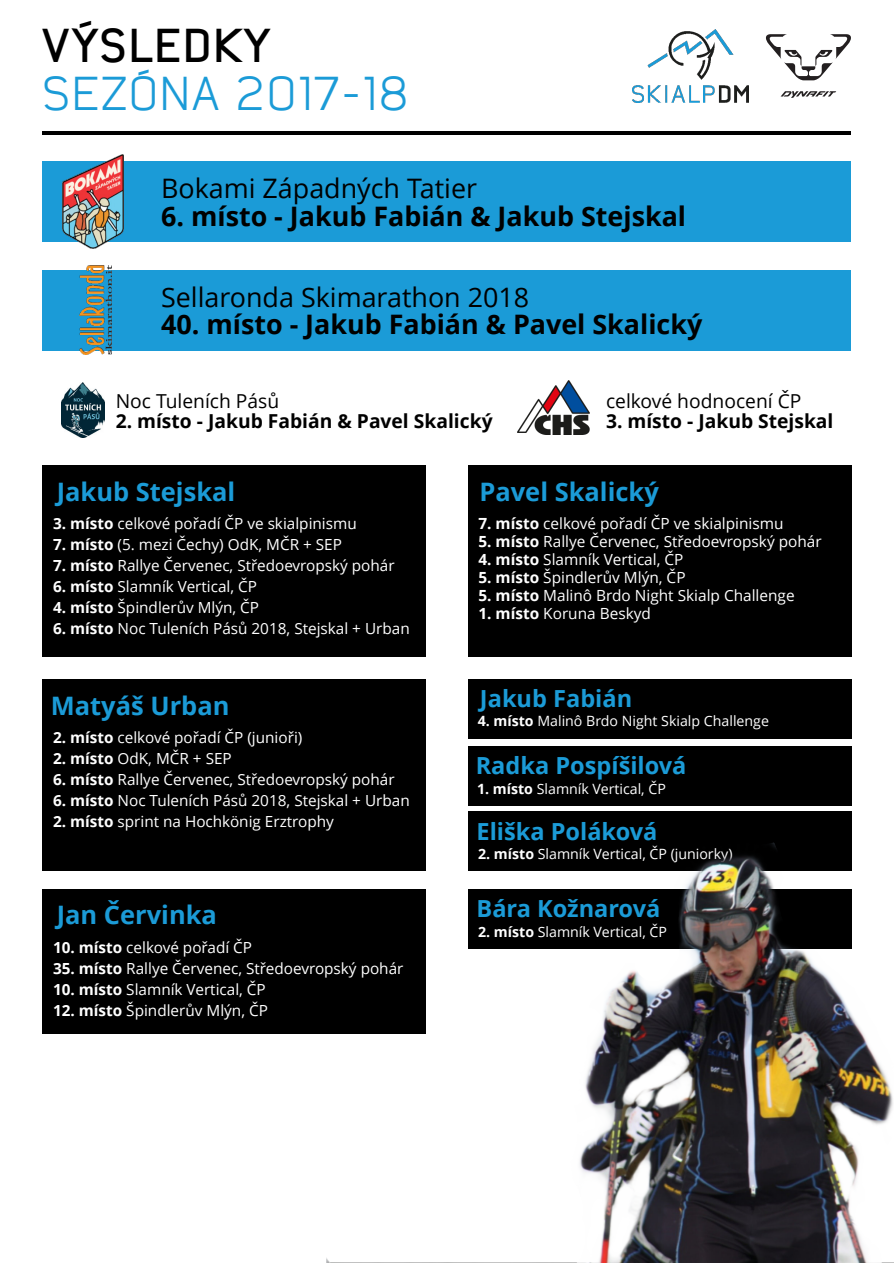
<style>
.page{position:relative;width:894px;height:1263px;background:#fff}
.page>*{position:absolute;margin:0;border:0;box-sizing:border-box;transform-origin:0 0}
.t1{font:46.2px "Nordstern Demo";color:#1b9bd7}
.t2{font:700 46.2px "Nordstern Demo";color:#000}
.t3{font:700 26.85px "Open Sans";color:#000}
.t4{font:26.85px "Open Sans";color:#000}
.t5{font:700 25.5px "Open Sans";color:#1b9bd7}
.t6{font:700 23.55px "Open Sans";color:#1b9bd7}
.t7{font:700 19.2px "Open Sans";color:#000}
.t8{font:19.2px "Open Sans";color:#000}
.t9{font:15.3px "Open Sans";color:#fff}
.t10{font:14.1px "Open Sans";color:#fff}
.s1{font-weight:700}
</style>
<div class="page">
<hr style="left:43px;top:132px;width:807px;height:3px;background:#000">
<img style="left:632px;top:29px;width:116px;height:74px">
<svg style="left:780px;top:91px;width:56px;height:7px"></svg>
<svg style="left:766px;top:34px;width:84px;height:46px"></svg>
<div style="left:43px;top:270px;width:807px;height:80px;background:#1b9bd7"></div>
<img style="left:79px;top:265px;width:33px;height:90px">
<div style="left:43px;top:161px;width:807px;height:81px;background:#1b9bd7"></div>
<img style="left:63px;top:154px;width:60px;height:94px">
<div style="left:43px;top:466px;width:382px;height:191px;background:#000"></div>
<div style="left:43px;top:889px;width:382px;height:144px;background:#000"></div>
<div style="left:468px;top:466px;width:382px;height:191px;background:#000"></div>
<div style="left:468px;top:679px;width:382px;height:60px;background:#000"></div>
<div style="left:468px;top:746px;width:382px;height:59px;background:#000"></div>
<div style="left:468px;top:812px;width:382px;height:59px;background:#000"></div>
<div style="left:43px;top:679px;width:382px;height:192px;background:#000"></div>
<img style="left:62px;top:383px;width:42px;height:54px">
<img style="left:517px;top:380px;width:72px;height:55px">
<img style="left:327px;top:842px;width:566px;height:421px">
<h1 class="t2" style="left:42px;top:21px;width:231px">VÝSLEDKY</h1>
<h1 class="t1" style="left:42px;top:69px;width:369px">SEZÓNA 2017-18</h1>
<h2 class="t4" style="left:161px;top:177px;width:317px">Bokami Západných Tatier</h2>
<h2 class="t3" style="left:161px;top:205px;width:526px">6. místo - Jakub Fabián &amp; Jakub Stejskal</h2>
<h2 class="t4" style="left:161px;top:286px;width:369px">Sellaronda Skimarathon 2018</h2>
<h2 class="t3" style="left:161px;top:314px;width:542px">40. místo - Jakub Fabián &amp; Pavel Skalický</h2>
<p class="t8" style="left:116px;top:393px;width:165px">Noc Tuleních Pásů</p>
<p class="t7" style="left:116px;top:413px;width:378px">2. místo - Jakub Fabián &amp; Pavel Skalický</p>
<p class="t8" style="left:605px;top:393px;width:197px">celkové hodnocení ČP</p>
<p class="t7" style="left:605px;top:413px;width:229px">3. místo - Jakub Stejskal</p>
<h3 class="t5" style="left:57px;top:481px;width:180px">Jakub Stejskal</h3>
<p class="t9" style="left:53px;top:518px;width:305px"><span class="s1">3. místo</span> celkové pořadí ČP ve skialpinismu</p>
<p class="t9" style="left:53px;top:539px;width:290px"><span class="s1">7. místo</span> (5. mezi Čechy) OdK, MČR + SEP</p>
<p class="t9" style="left:53px;top:560px;width:343px"><span class="s1">7. místo</span> Rallye Červenec, Středoevropský pohár</p>
<p class="t9" style="left:53px;top:581px;width:205px"><span class="s1">6. místo</span> Slamník Vertical, ČP</p>
<p class="t9" style="left:53px;top:602px;width:207px"><span class="s1">4. místo</span> Špindlerův Mlýn, ČP</p>
<p class="t9" style="left:53px;top:623px;width:358px"><span class="s1">6. místo</span> Noc Tuleních Pásů 2018, Stejskal + Urban</p>
<h3 class="t5" style="left:51px;top:695px;width:180px">Matyáš Urban</h3>
<p class="t9" style="left:53px;top:731px;width:251px"><span class="s1">2. místo</span> celkové pořadí ČP (junioři)</p>
<p class="t9" style="left:53px;top:752px;width:180px"><span class="s1">2. místo</span> OdK, MČR + SEP</p>
<p class="t9" style="left:53px;top:773px;width:343px"><span class="s1">6. místo</span> Rallye Červenec, Středoevropský pohár</p>
<p class="t9" style="left:53px;top:794px;width:358px"><span class="s1">6. místo</span> Noc Tuleních Pásů 2018, Stejskal + Urban</p>
<p class="t9" style="left:53px;top:815px;width:282px"><span class="s1">2. místo</span> sprint na Hochkönig Erztrophy</p>
<h3 class="t5" style="left:57px;top:905px;width:162px">Jan Červinka</h3>
<p class="t9" style="left:53px;top:941px;width:200px"><span class="s1">10. místo</span> celkové pořadí ČP</p>
<p class="t9" style="left:53px;top:962px;width:352px"><span class="s1">35. místo</span> Rallye Červenec, Středoevropský pohár</p>
<p class="t9" style="left:53px;top:983px;width:214px"><span class="s1">10. místo</span> Slamník Vertical, ČP</p>
<p class="t9" style="left:53px;top:1004px;width:216px"><span class="s1">12. místo</span> Špindlerův Mlýn, ČP</p>
<h3 class="t5" style="left:479px;top:481px;width:181px">Pavel Skalický</h3>
<p class="t9" style="left:478px;top:518px;width:306px"><span class="s1">7. místo</span> celkové pořadí ČP ve skialpinismu</p>
<p class="t9" style="left:478px;top:536px;width:345px"><span class="s1">5. místo</span> Rallye Červenec, Středoevropský pohár</p>
<p class="t9" style="left:478px;top:554px;width:206px"><span class="s1">4. místo</span> Slamník Vertical, ČP</p>
<p class="t9" style="left:478px;top:571px;width:208px"><span class="s1">5. místo</span> Špindlerův Mlýn, ČP</p>
<p class="t9" style="left:478px;top:589px;width:317px"><span class="s1">5. místo</span> Malinô Brdo Night Skialp Challenge</p>
<p class="t9" style="left:478px;top:607px;width:174px"><span class="s1">1. místo</span> Koruna Beskyd</p>
<h3 class="t6" style="left:480px;top:688px;width:154px">Jakub Fabián</h3>
<p class="t10" style="left:477px;top:715px;width:292px"><span class="s1">4. místo</span> Malinô Brdo Night Skialp Challenge</p>
<h3 class="t6" style="left:475px;top:756px;width:212px">Radka Pospíšilová</h3>
<p class="t10" style="left:477px;top:783px;width:190px"><span class="s1">1. místo</span> Slamník Vertical, ČP</p>
<h3 class="t6" style="left:476px;top:821px;width:182px">Eliška Poláková</h3>
<p class="t10" style="left:478px;top:848px;width:256px"><span class="s1">2. místo</span> Slamník Vertical, ČP (juniorky)</p>
<h3 class="t6" style="left:476px;top:899px;width:185px">Bára Kožnarová</h3>
<p class="t10" style="left:478px;top:926px;width:190px"><span class="s1">2. místo</span> Slamník Vertical, ČP</p>
</div>
